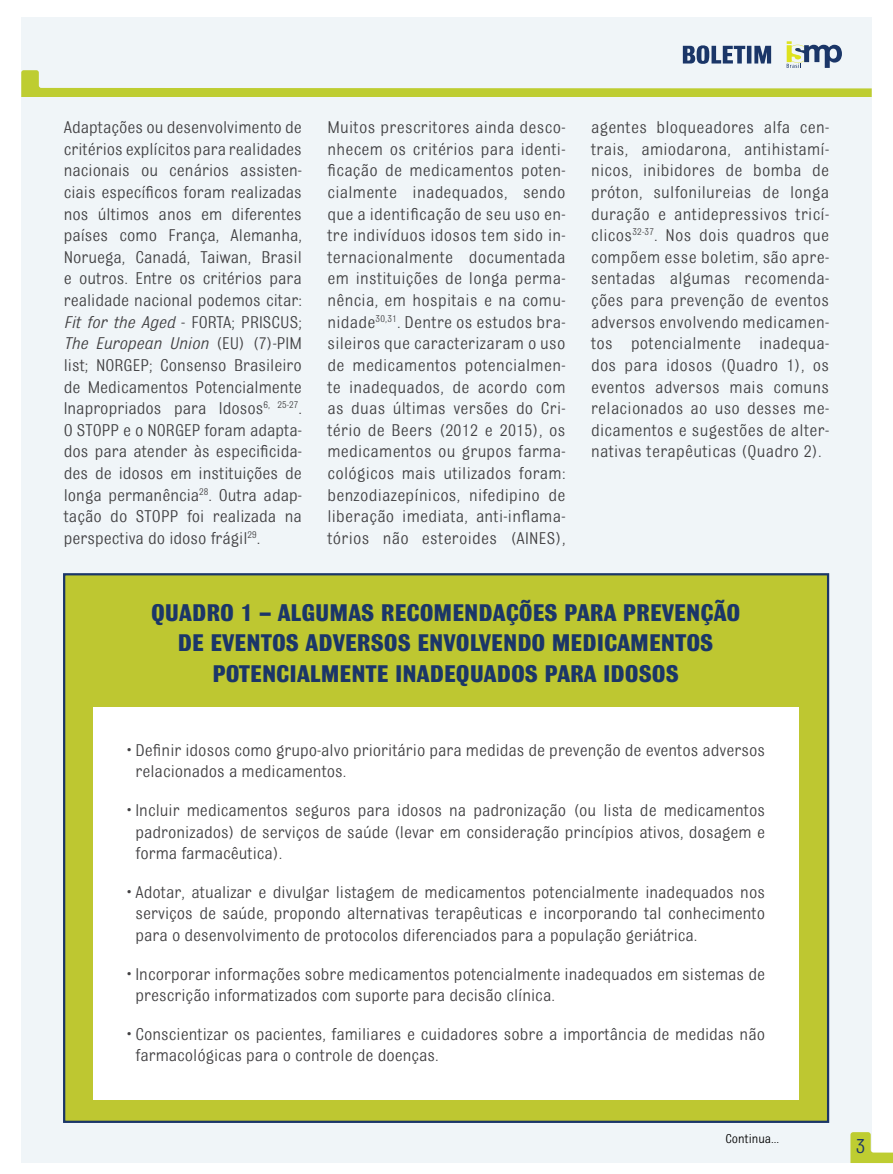
<style>
.page{position:relative;width:893px;height:1174px;background:#fff}
.page>*{position:absolute;margin:0;border:0;box-sizing:border-box;transform-origin:0 0}
.t1{font:700 25.5px/30.6px "Bulldog";color:#1b3668;text-align:center}
.t2{font:21.6px "Bulldog";color:#1b3668}
.t3{font:18px/21.6px "Bulldog";color:#414042;text-align:justify}
.t4{font:13.5px "Bulldog";color:#000}
.s1{font-style:italic}
</style>
<div class="page">
<div style="left:21px;top:18px;width:851px;height:1145px;background:#f0f5f8"></div>
<svg style="left:21px;top:41px;width:851px;height:56px"></svg>
<svg style="left:850px;top:1132px;width:43px;height:31px"></svg>
<div style="left:63px;top:573px;width:766px;height:550px;background:#bec731;border:2px solid #1b3668"></div>
<div style="left:93px;top:706px;width:706px;height:393px;background:#fff"></div>
<p class="t3" style="left:64px;top:116px;width:240px">Adaptações ou desenvolvimento de critérios explícitos para realidades nacionais ou cenários assisten&shy;ciais específicos foram realizadas nos últimos anos em diferentes países como França, Alemanha, Noruega, Canadá, Taiwan, Brasil e outros. Entre os critérios para realidade nacional podemos citar:<br><span class="s1">Fit for the Aged</span> - FORTA; PRISCUS; <span class="s1">The European Union</span> (EU) (7)-PIM list; NORGEP; Consenso Brasileiro de Medicamentos Potencialmente Inapropriados para Idosos<sup>6,</sup> <sup>25-27</sup>.<br>O STOPP e o NORGEP foram adapta&shy;dos para atender às especificida&shy;des de idosos em instituições de longa permanência<sup>28</sup>. Outra adap&shy;tação do STOPP foi realizada na perspectiva do idoso frágil<sup>29</sup>.</p>
<p class="t3" style="left:327px;top:116px;width:240px">Muitos prescritores ainda desco&shy;nhecem os critérios para identi&shy;ficação de medicamentos poten&shy;cialmente inadequados, sendo que a identificação de seu uso en&shy;tre indivíduos idosos tem sido in&shy;ternacionalmente documentada em instituições de longa perma&shy;nência, em hospitais e na comu&shy;nidade<sup>30,31</sup>. Dentre os estudos bra&shy;sileiros que caracterizaram o uso de medicamentos potencialmen&shy;te inadequados, de acordo com as duas últimas versões do Cri&shy;tério de Beers (2012 e 2015), os medicamentos ou grupos farma&shy;cológicos mais utilizados foram: benzodiazepínicos, nifedipino de liberação imediata, anti-inflama&shy;tórios não esteroides (AINES),</p>
<p class="t3" style="left:591px;top:116px;width:240px">agentes bloqueadores alfa cen&shy;trais, amiodarona, antihistamí&shy;nicos, inibidores de bomba de próton, sulfonilureias de longa duração e antidepressivos tricí&shy;clicos<sup>32-37</sup>. Nos dois quadros que compõem esse boletim, são apre&shy;sentadas algumas recomenda&shy;ções para prevenção de eventos adversos envolvendo medicamen&shy;tos potencialmente inadequa&shy;dos para idosos (Quadro 1), os eventos adversos mais comuns relacionados ao uso desses me&shy;dicamentos e sugestões de alter&shy;nativas terapêuticas (Quadro 2).</p>
<h1 class="t1" style="left:151px;top:597px;width:591px">QUADRO 1 – ALGUMAS RECOMENDAÇÕES PARA PREVENÇÃO<br>DE EVENTOS ADVERSOS ENVOLVENDO MEDICAMENTOS<br>POTENCIALMENTE INADEQUADOS PARA IDOSOS</h1>
<p class="t3" style="left:136px;top:739px;width:631px;text-indent:-8px">• Definir idosos como grupo-alvo prioritário para medidas de prevenção de eventos adversos relacionados a medicamentos.</p>
<p class="t3" style="left:136px;top:799px;width:631px;text-indent:-8px">• Incluir medicamentos seguros para idosos na padronização (ou lista de medicamentos padronizados) de serviços de saúde (levar em consideração princípios ativos, dosagem e forma farmacêutica).</p>
<p class="t3" style="left:136px;top:881px;width:631px;text-indent:-8px">• Adotar, atualizar e divulgar listagem de medicamentos potencialmente inadequados nos serviços de saúde, propondo alternativas terapêuticas e incorporando tal conhecimento para o desenvolvimento de protocolos diferenciados para a população geriátrica.</p>
<p class="t3" style="left:136px;top:962px;width:631px;text-indent:-8px">• Incorporar informações sobre medicamentos potencialmente inadequados em sistemas de prescrição informatizados com suporte para decisão clínica.</p>
<p class="t3" style="left:136px;top:1023px;width:631px;text-indent:-8px">• Conscientizar os pacientes, familiares e cuidadores sobre a importância de medidas não farmacológicas para o controle de doenças.</p>
<p class="t4" style="left:725px;top:1132px;width:55px">Continua...</p>
<p class="t2" style="left:856px;top:1135px;width:11px">3</p>
</div>
